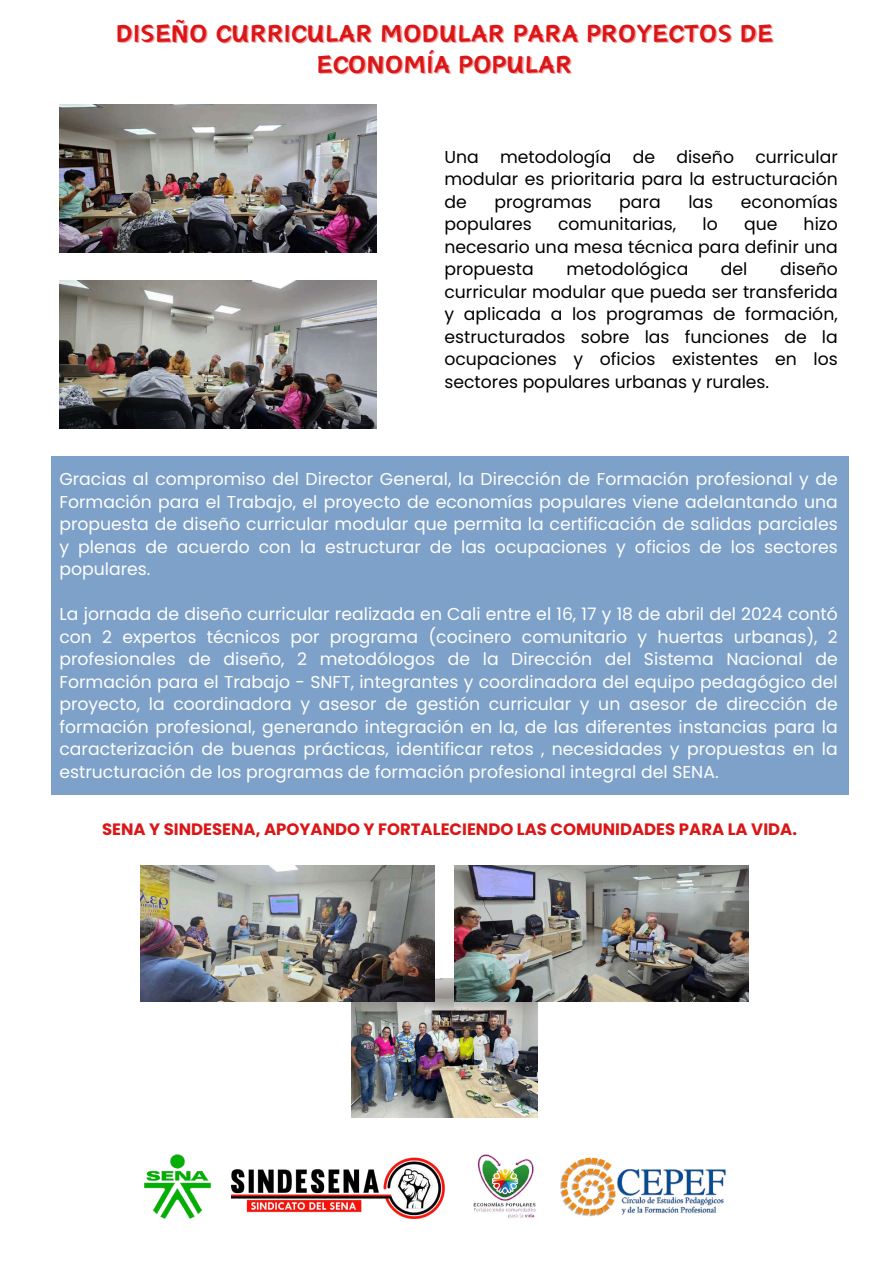
<style>
.page{position:relative;width:893px;height:1263px;background:#fff}
.page>*{position:absolute;margin:0;border:0;box-sizing:border-box;transform-origin:0 0}
.t1{font:30.75px/30.9px "Canva Sword Like Dream";color:#db1617;text-align:center}
.t2{font:17.25px/22.5px "Poppins";color:#fff;text-align:justify}
.t3{font:17.25px/22.5px "Poppins";color:#000;text-align:justify}
.t4{font:700 16.5px "Poppins";color:#db1617}
</style>
<div class="page">
<img style="left:232px;top:1157px;width:213px;height:62px">
<img style="left:473px;top:1154px;width:62px;height:65px">
<img style="left:560px;top:1157px;width:166px;height:60px">
<img style="left:144px;top:1154px;width:66px;height:65px">
<img style="left:59px;top:281px;width:317px;height:148px">
<img style="left:59px;top:105px;width:317px;height:148px">
<img style="left:352px;top:978px;width:185px;height:139px">
<img style="left:141px;top:865px;width:293px;height:137px">
<div style="left:51px;top:457px;width:797px;height:338px;background:#7da1c9"></div>
<img style="left:455px;top:865px;width:293px;height:137px">
<h1 class="t1" style="left:116px;top:19px;width:658px">DISEÑO CURRICULAR MODULAR PARA PROYECTOS DE<br>ECONOMÍA POPULAR</h1>
<p class="t3" style="left:444px;top:145px;width:395px">Una metodología de diseño curricular modular es prioritaria para la estructuración de</p>
<p class="t3" style="left:494px;top:190px;width:99px">programas</p>
<p class="t3" style="left:619px;top:190px;width:43px">para</p>
<p class="t3" style="left:688px;top:190px;width:26px">las</p>
<p class="t3" style="left:741px;top:190px;width:98px">economías</p>
<p class="t3" style="left:444px;top:213px;width:89px">populares</p>
<p class="t3" style="left:558px;top:213px;width:120px">comunitarias,</p>
<p class="t3" style="left:702px;top:213px;width:17px">lo</p>
<p class="t3" style="left:744px;top:213px;width:35px">que</p>
<p class="t3" style="left:444px;top:213px;width:395px;text-indent:359px">hizo necesario una mesa técnica para definir una propuesta</p>
<p class="t3" style="left:566px;top:258px;width:123px">metodológica</p>
<p class="t3" style="left:721px;top:258px;width:28px">del</p>
<p class="t3" style="left:444px;top:258px;width:395px;text-indent:336px">diseño curricular modular que pueda ser transferida y aplicada a los programas de formación, estructurados sobre las funciones de la ocupaciones y oficios existentes en los sectores populares urbanas y rurales.</p>
<p class="t2" style="left:59px;top:468px;width:780px">Gracias al compromiso del Director General, la Dirección de Formación profesional y de Formación para el Trabajo, el proyecto de economías populares viene adelantando una propuesta de diseño curricular modular que permita la certificación de salidas parciales y plenas de acuerdo con la estructurar de las ocupaciones y oficios de los sectores populares.</p>
<p class="t2" style="left:59px;top:603px;width:780px">La jornada de diseño curricular realizada en Cali entre el 16, 17 y 18 de abril del 2024 contó con 2 expertos técnicos por programa (cocinero comunitario y huertas urbanas), 2 profesionales de diseño, 2 metodólogos de la Dirección del Sistema Nacional de Formación para el Trabajo - SNFT, integrantes y coordinadora del equipo pedagógico del proyecto, la coordinadora y asesor de gestión curricular y un asesor de dirección de formación profesional, generando integración en la, de las diferentes instancias para la caracterización de buenas prácticas, identificar retos , necesidades y propuestas en la estructuración de los programas de formación profesional integral del SENA.</p>
<p class="t4" style="left:102px;top:818px;width:696px">SENA Y SINDESENA, APOYANDO Y FORTALECIENDO LAS COMUNIDADES PARA LA VIDA.</p>
</div>
